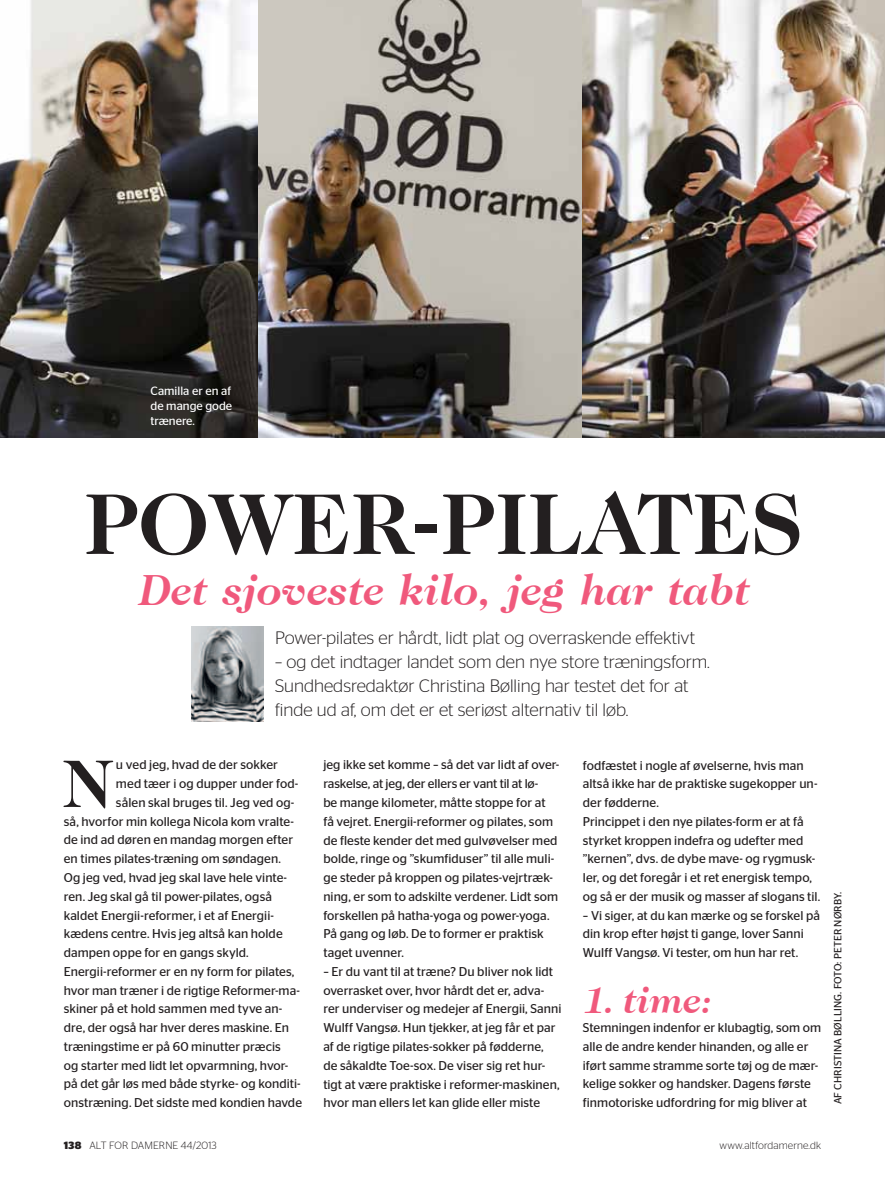
<style>
.page{position:relative;width:885px;height:1183px;background:#fff}
.page>*{position:absolute;margin:0;border:0;box-sizing:border-box;transform-origin:0 0}
.t1{font:700 87.15px "Caslon Two Twenty Four";color:#231f20}
.t2{font:700 67.95px "Caslon Two Twenty Four";color:#231f20}
.t3{font:italic 700 43.5px "Caslon Two Twenty Four";color:#f0597c}
.t4{font:italic 700 37.5px "Caslon Two Twenty Four";color:#f0597c}
.t5{font:300 18px/24px "Stag Sans";color:#231f20}
.t6{font:12.75px/18.8px "Stag Sans";letter-spacing:.005em;color:#231f20}
.t7{font:12px/15px "Stag Sans";color:#fff;text-align:justify}
.t8{font:300 10.5px "Stag Sans";letter-spacing:.01em;color:#231f20}
.t9{font:10.5px "Stag Sans";letter-spacing:.01em;color:#231f20}
.s1{font-weight:700}
</style>
<div class="page">
<img style="left:0;top:0;width:259px;height:437px">
<img style="left:259px;top:0;width:625px;height:437px">
<img style="left:192px;top:626px;width:71px;height:95px">
<p class="t7" style="left:150px;top:383px;width:83px">Camilla er en af de mange gode trænere.</p>
<h1 class="t1" style="left:84px;top:473px;width:719px">POWER-PILATES</h1>
<h3 class="t3" style="left:138px;top:564px;width:612px">Det sjoveste kilo, jeg har tabt</h3>
<h3 class="t5" style="left:275px;top:625px;width:421px">Power-pilates er hårdt, lidt plat og overraskende effektivt</h3>
<h3 class="t5" style="left:275px;top:649px;width:436px">– og det indtager landet som den nye store træningsform.<br>Sundhedsredaktør Christina Bølling har testet det for at finde ud af, om det er et seriøst alternativ til løb.</h3>
<h2 class="t2" style="left:64px;top:743px;width:51px">N</h2>
<p class="t6" style="left:116px;top:755px;width:164px">u ved jeg, hvad de der sokker</p>
<p class="t6" style="left:116px;top:774px;width:184px">med tæer i og dupper under fod-</p>
<p class="t6" style="left:116px;top:792px;width:180px">sålen skal bruges til. Jeg ved og-</p>
<p class="t6" style="left:64px;top:811px;width:232px">så, hvorfor min kollega Nicola kom vralte-</p>
<p class="t6" style="left:64px;top:830px;width:231px">de ind ad døren en mandag morgen efter</p>
<p class="t6" style="left:64px;top:849px;width:219px">en times pilates-træning om søndagen.</p>
<p class="t6" style="left:64px;top:867px;width:225px">Og jeg ved, hvad jeg skal lave hele vinte-</p>
<p class="t6" style="left:64px;top:886px;width:210px">ren. Jeg skal gå til power-pilates, også</p>
<p class="t6" style="left:64px;top:905px;width:212px">kaldet Energii-reformer, i et af Energii-</p>
<p class="t6" style="left:64px;top:924px;width:220px">kædens centre. Hvis jeg altså kan holde</p>
<p class="t6" style="left:64px;top:942px;width:186px">dampen oppe for en gangs skyld.</p>
<p class="t6" style="left:64px;top:961px;width:232px">Energii-reformer er en ny form for pilates,</p>
<p class="t6" style="left:64px;top:980px;width:238px">hvor man træner i de rigtige Reformer-ma-</p>
<p class="t6" style="left:64px;top:999px;width:220px">skiner på et hold sammen med tyve an-</p>
<p class="t6" style="left:64px;top:1017px;width:227px">dre, der også har hver deres maskine. En</p>
<p class="t6" style="left:64px;top:1036px;width:218px">træningstime er på 60 minutter præcis</p>
<p class="t6" style="left:64px;top:1055px;width:226px">og starter med lidt let opvarmning, hvor-</p>
<p class="t6" style="left:64px;top:1074px;width:238px">på det går løs med både styrke- og konditi-</p>
<p class="t6" style="left:64px;top:1092px;width:240px">onstræning. Det sidste med kondien havde</p>
<p class="t6" style="left:323px;top:755px;width:237px">jeg ikke set komme – så det var lidt af over&shy;raskelse, at jeg, der ellers er vant til at lø-<br>be mange kilometer, måtte stoppe for at få vejret. Energii-reformer og pilates, som de fleste kender det med gulvøvelser med bolde, ringe og ”skumfiduser” til alle muli&shy;ge steder på kroppen og pilates-vejrtræk&shy;ning, er som to adskilte verdener. Lidt som forskellen på hatha-yoga og power-yoga.<br>På gang og løb. De to former er praktisk taget uvenner.</p>
<p class="t6" style="left:323px;top:961px;width:239px">– Er du vant til at træne? Du bliver nok lidt overrasket over, hvor hårdt det er, adva&shy;rer underviser og medejer af Energii, Sanni Wulff Vangsø. H un tjekker, at jeg får et par af de rigtige pilates-sokker på fødderne,<br>de såkaldte Toe-sox. De viser sig ret hur&shy;tigt at være praktiske i reformer-maskinen, hvor man ellers let kan glide eller miste</p>
<p class="t6" style="left:583px;top:755px;width:239px">fodfæstet i nogle af øvelserne, hvis man altså ikke har de praktiske sugekopper un&shy;der fødderne.<br>Princippet i den nye pilates-form er at få styrket kroppen indefra og udefter med ”kernen”, dvs. de dybe mave- og rygmusk&shy;ler, og det foregår i et ret energisk tempo, og så er der musik og masser af slogans til.</p>
<p class="t6" style="left:583px;top:905px;width:238px">– Vi siger, at du kan mærke og se forskel på din krop efter højst ti gange, lover Sanni<br>Wulff Vangsø. Vi tester, om hun har ret.</p>
<h3 class="t4" style="left:583px;top:978px;width:130px">1. time:</h3>
<p class="t6" style="left:583px;top:1017px;width:240px">Stemningen indenfor er klubagtig, som om alle de andre kender hinanden, og alle er iført samme stramme sorte tøj og de mær&shy;kelige sokker og handsker. Dagens første finmotoriske udfordring for mig bliver at</p>
<p class="t8" style="left:64px;top:1138px;width:154px"><span class="s1">138</span> ALT FOR DAMERNE 44/2013</p>
<p class="t8" style="left:719px;top:1138px;width:103px">www.altfordamerne.dk</p>
<p class="t9" style="left:831px;top:1103px;width:214px;rotate:-90deg">Af Christina Bølling. Foto: Peter Nørby.</p>
</div>
